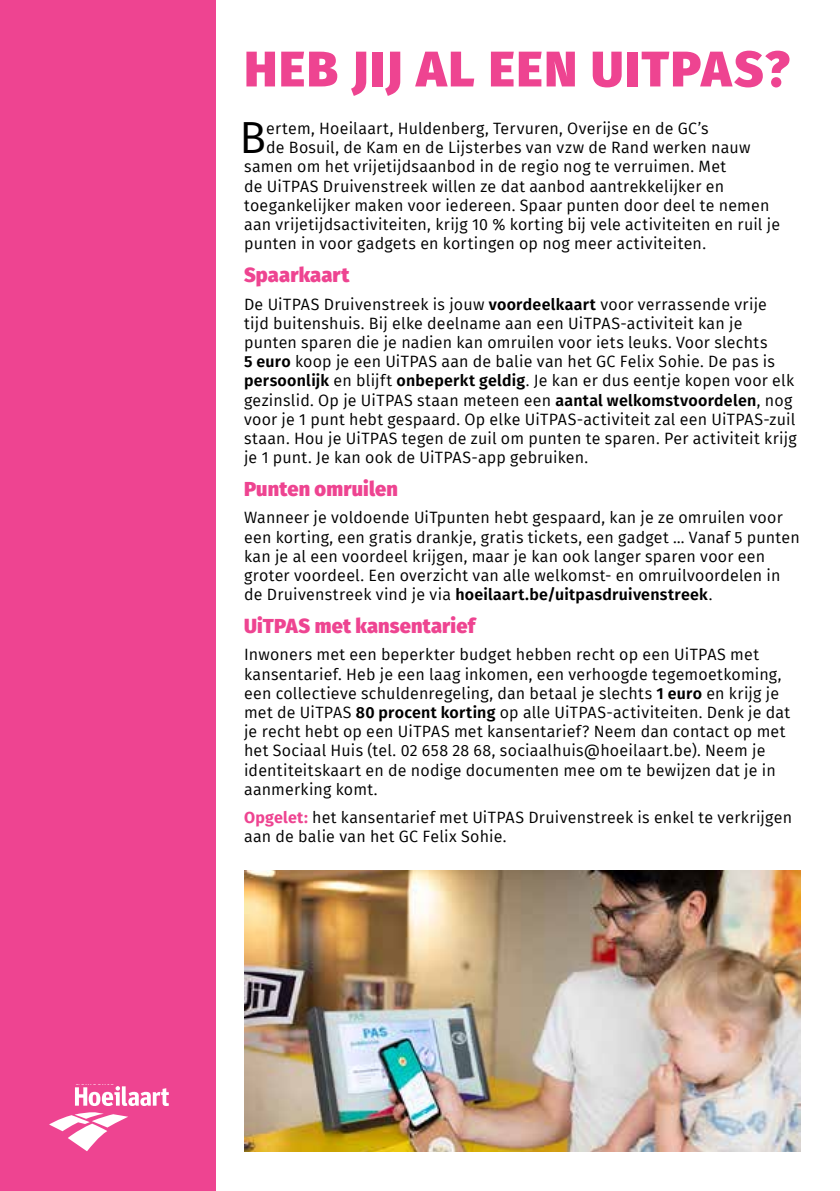
<style>
.page{position:relative;width:840px;height:1191px;background:#fff}
.page>*{position:absolute;margin:0;border:0;box-sizing:border-box;transform-origin:0 0}
.t1{font:800 50px "Fira Sans";letter-spacing:.035em;color:#ee4491}
.t2{font:44px "Fira Sans";color:#000}
.t3{font:800 20px "Fira Sans";letter-spacing:.01em;color:#ee4491}
.t4{font:16px/19.2px "Fira Sans";letter-spacing:.015em;color:#000}
.s1{font-weight:600}
.s2{font-weight:700;color:#ee4491}
</style>
<div class="page">
<div style="left:0;top:0;width:215px;height:1191px;background:#ee4491"></div>
<svg style="left:49px;top:1112px;width:79px;height:39px"></svg>
<svg style="left:75px;top:1086px;width:94px;height:20px"></svg>
<img style="left:244px;top:870px;width:555px;height:281px">
<h1 class="t1" style="left:244px;top:24px;width:546px">HEB JIJ AL EEN UITPAS?</h1>
<h2 class="t2" style="left:239px;top:105px;width:28px">B</h2>
<p class="t4" style="left:266px;top:118px;width:444px">ertem, Hoeilaart, Huldenberg, Tervuren, Overijse en de GC’s</p>
<p class="t4" style="left:266px;top:138px;width:485px">de Bosuil, de Kam en de Lijsterbes van vzw de Rand werken nauw</p>
<p class="t4" style="left:244px;top:157px;width:483px">samen om het vrijetijdsaanbod in de regio nog te verruimen. Met</p>
<p class="t4" style="left:244px;top:176px;width:481px">de UiTPAS Druivenstreek willen ze dat aanbod aantrekkelijker en</p>
<p class="t4" style="left:244px;top:195px;width:526px">toegankelijker maken voor iedereen. Spaar punten door deel te nemen</p>
<p class="t4" style="left:244px;top:214px;width:537px">aan vrijetijdsactiviteiten, krijg 10 % korting bij vele activiteiten en ruil je</p>
<p class="t4" style="left:244px;top:234px;width:463px">punten in voor gadgets en kortingen op nog meer activiteiten.</p>
<p class="t3" style="left:244px;top:257px;width:107px">Spaarkaart</p>
<p class="t4" style="left:244px;top:294px;width:554px">De UiTPAS Druivenstreek is jouw <span class="s1">voordeelkaart</span> voor verrassende vrije<br>tijd buitenshuis. Bij elke deelname aan een UiTPAS-activiteit kan je punten sparen die je nadien kan omruilen voor iets leuks. Voor slechts<br><span class="s1">5 euro</span> koop je een UiTPAS aan de balie van het GC Felix Sohie. De pas is <span class="s1">persoonlijk</span> en blijft <span class="s1">onbeperkt geldig</span>. Je kan er dus eentje kopen voor elk gezinslid. Op je UiTPAS staan meteen een <span class="s1">aantal welkomstvoordelen</span>, nog voor je 1 punt hebt gespaard. Op elke UiTPAS-activiteit zal een UiTPAS-zuil staan. Hou je UiTPAS tegen de zuil om punten te sparen. Per activiteit krijg je 1 punt. Je kan ook de UiTPAS-app gebruiken.</p>
<p class="t3" style="left:244px;top:471px;width:155px">Punten omruilen</p>
<p class="t4" style="left:244px;top:508px;width:557px">Wanneer je voldoende UiTpunten hebt gespaard, kan je ze omruilen voor een korting, een gratis drankje, gratis tickets, een gadget … Vanaf 5 punten kan je al een voordeel krijgen, maar je kan ook langer sparen voor een groter voordeel. Een overzicht van alle welkomst- en omruilvoordelen in de Druivenstreek vind je via <span class="s1">hoeilaart.be/uitpasdruivenstreek</span>.</p>
<p class="t3" style="left:244px;top:608px;width:232px">UiTPAS met kansentarief</p>
<p class="t4" style="left:244px;top:645px;width:547px">Inwoners met een beperkter budget hebben recht op een UiTPAS met kansentarief. Heb je een laag inkomen, een verhoogde tegemoetkoming, een collectieve schuldenregeling, dan betaal je slechts <span class="s1">1 euro</span> en krijg je met de UiTPAS <span class="s1">80 procent korting</span> op alle UiTPAS-activiteiten. Denk je dat je recht hebt op een UiTPAS met kansentarief? Neem dan contact op met het Sociaal Huis (tel. 02 658 28 68, sociaalhuis@hoeilaart.be). Neem je identiteitskaart en de nodige documenten mee om te bewijzen dat je in aanmerking komt.</p>
<p class="t4" style="left:244px;top:807px;width:549px"><span class="s2">Opgelet:</span> het kansentarief met UiTPAS Druivenstreek is enkel te verkrijgen aan de balie van het GC Felix Sohie.</p>
</div>
